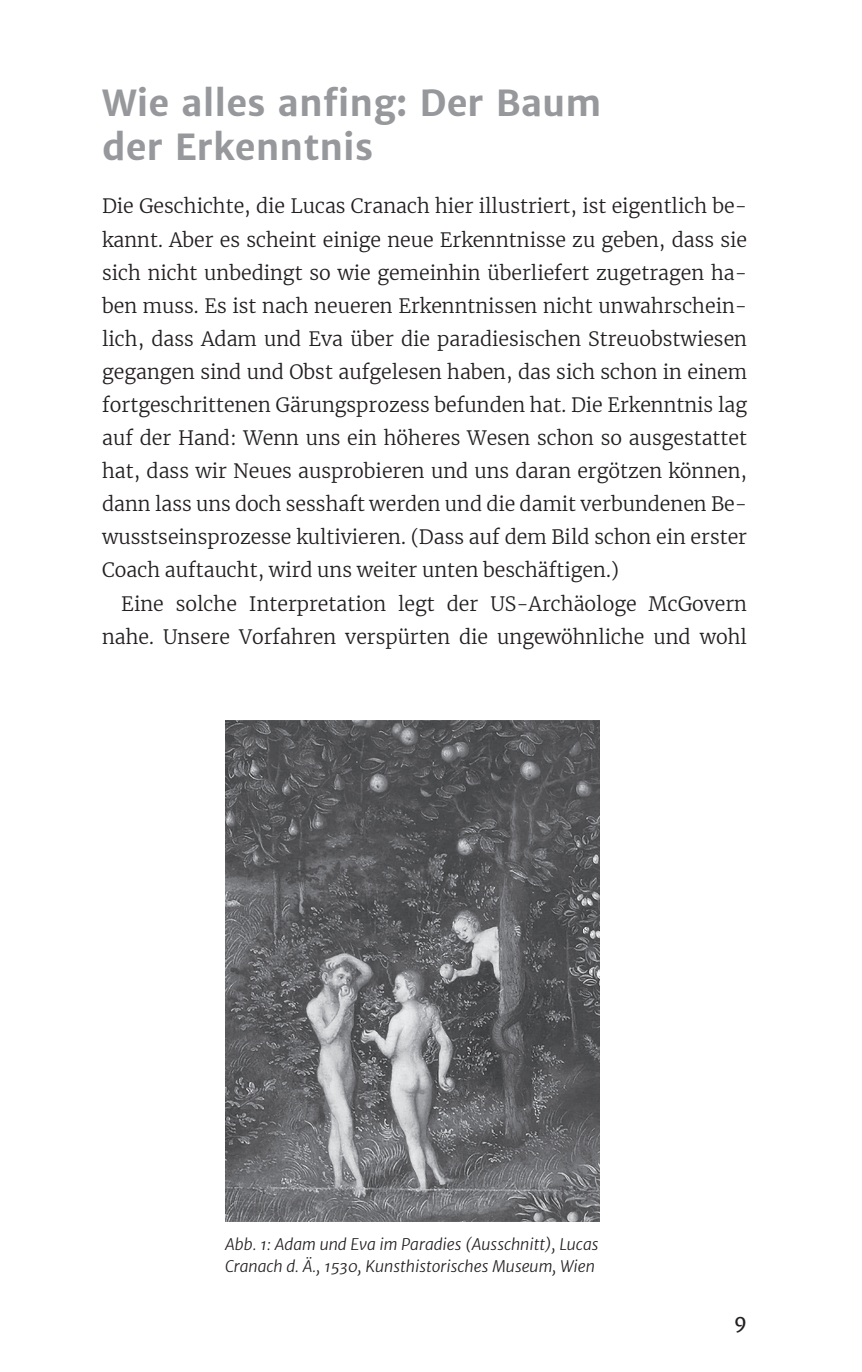
<style>
.page{position:relative;width:862px;height:1372px;background:#fff}
.page>*{position:absolute;margin:0;border:0;box-sizing:border-box;transform-origin:0 0}
.t1{font:700 36px/43.2px "Merriweather Sans";color:#96989b}
.t2{font:300 19.57px/33.1px "Merriweather";color:#231f20;text-align:justify}
.t3{font:19.57px "Merriweather Sans";color:#231f20}
.t4{font:italic 300 15.75px/22.5px "Merriweather Sans";color:#231f20}
</style>
<div class="page">
<img style="left:225px;top:721px;width:374px;height:500px">
<h1 class="t1" style="left:102px;top:82px;width:500px">Wie alles anfing: Der Baum der Erkenntnis</h1>
<p class="t2" style="left:102px;top:190px;width:646px">Die Geschichte, die Lucas Cranach hier illustriert, ist eigentlich be&shy;kannt. Aber es scheint einige neue Erkenntnisse zu geben, dass sie sich nicht unbedingt so wie gemeinhin überliefert zugetragen ha&shy;ben muss. Es ist nach neueren Erkenntnissen nicht unwahrschein&shy;lich, dass Adam und Eva über die paradiesischen Streuobstwiesen gegangen sind und Obst aufgelesen haben, das sich schon in einem fortgeschrittenen Gärungsprozess befunden hat. Die Erkenntnis lag auf der Hand: Wenn uns ein höheres Wesen schon so ausgestattet hat, dass wir Neues ausprobieren und uns daran ergötzen können, dann lass uns doch sesshaft werden und die damit verbundenen Be&shy;wusstseinsprozesse kultivieren. (Dass auf dem Bild schon ein erster Coach auftaucht, wird uns weiter unten beschäftigen.)</p>
<p class="t2" style="left:102px;top:587px;width:646px;text-align:right">Eine solche Interpretation legt der US-Archäologe McGovern nahe. Unsere Vorfahren verspürten die ungewöhnliche und wohl</p>
<p class="t4" style="left:225px;top:1232px;width:374px">Abb. 1: Adam und Eva im Paradies (Ausschnitt), Lucas<br>Cranach d. Ä., 1530, Kunsthistorisches Museum, Wien</p>
<p class="t3" style="left:733px;top:1310px;width:15px">9</p>
</div>
